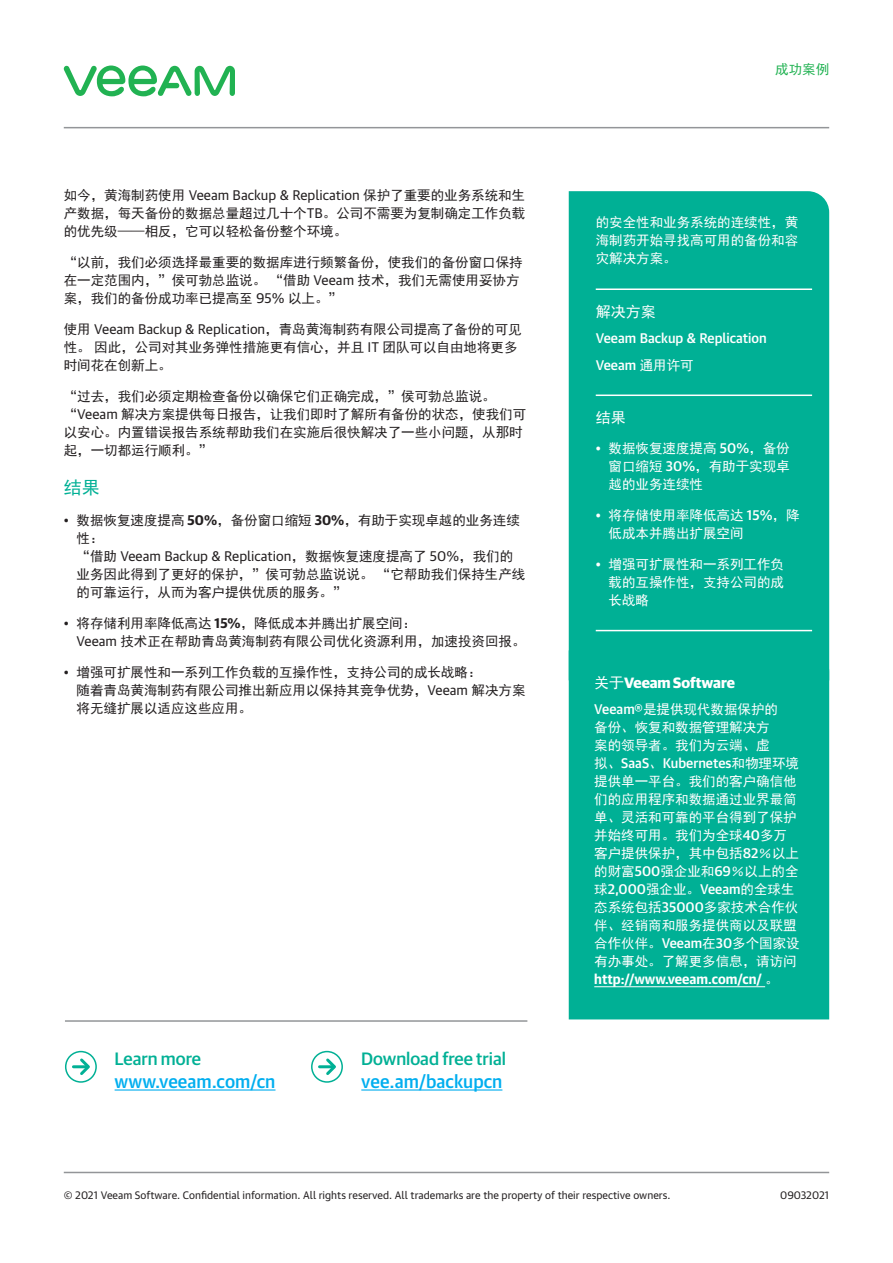
<style>
.page{position:relative;width:893px;height:1263px;background:#fff}
.page>*{position:absolute;margin:0;border:0;box-sizing:border-box;transform-origin:0 0}
.Subtitle_3_level{font:500 18px/22.5px "Guardian Sans Cy";color:#00b095}
.Subtitle_3_level-2{font:500 18px/22.5px "Guardian Text Sans Cy";color:#00aeef}
.Subtitle_3_level-3{font:18px "Sim Hei";color:#00b095}
.Intro_green_White_he{font:700 15px "Guardian Sans Cy";color:#fff}
.Intro_green_White_he-2{font:15px "Sim Hei";color:#fff}
.Basic_body_text{font:13.5px/18px "Sim Hei";color:#231f20}
.Intro_green_White_te{font:13.5px/18px "Sim Hei";color:#fff;text-align:justify}
.Intro_green_White_te-2{font:500 13.5px "Guardian Text Sans Cy";color:#fff}
.t1{font:13.5px "Sim Hei";color:#21b252}
.t2{font:10.5px "Guardian Text Sans Cy";color:#231f20}
.s1{font-family:"Guardian Text Sans Cy"}
.s2{font-family:"Guardian Text Sans Cy";font-weight:700}
.s3{font-family:"Guardian Sans Cy";color:#00b095}
.s4{font-family:"Guardian Text Sans Cy";color:#00aeef}
.s5{font-family:"Sim Hei";font-weight:400}
.s6{font-family:"Guardian Text Sans Cy";font-weight:500}
</style>
<div class="page">
<hr style="left:64px;top:127px;width:765px;height:1px;background:#939598">
<hr style="left:64px;top:1172px;width:765px;height:1px;background:#939598">
<svg style="left:63px;top:65px;width:172px;height:31px"></svg>
<div style="left:569px;top:191px;width:260px;height:459px;background:#00b095"></div>
<hr style="left:596px;top:288px;width:216px;height:2px;background:#fff">
<hr style="left:596px;top:394px;width:216px;height:2px;background:#fff">
<hr style="left:596px;top:630px;width:216px;height:1px;background:#fff">
<div style="left:569px;top:650px;width:260px;height:369px;background:#00b095"></div>
<hr style="left:594px;top:986px;width:171px;height:1px;background:#fff">
<hr style="left:115px;top:1089px;width:160px;height:1px;background:#00aeef">
<hr style="left:361px;top:1089px;width:141px;height:1px;background:#00aeef">
<div style="left:65px;top:1051px;width:32px;height:32px;border:2px solid #00b095;border-radius:50%"></div>
<svg style="left:77px;top:1056px;width:16px;height:22px"></svg>
<hr style="left:73px;top:1065px;width:15px;height:3px;background:#00b095">
<hr style="left:65px;top:1020px;width:462px;height:2px;background:#939598">
<div style="left:311px;top:1051px;width:32px;height:32px;border:2px solid #00b095;border-radius:50%"></div>
<svg style="left:323px;top:1056px;width:16px;height:22px"></svg>
<hr style="left:320px;top:1065px;width:14px;height:3px;background:#00b095">
<p class="Basic_body_text" style="left:64px;top:187px;width:463px;text-align:justify">如今，黄海制药使用 <span class="s1">Veeam Backup &amp; Replication</span> 保护了重要的业务系统和生产数据，每天备份的数据总量超过几十个<span class="s1">TB</span>。公司不需要为复制确定工作负载的优先级——相反，它可以轻松备份整个环境。</p>
<p class="Basic_body_text" style="left:64px;top:253px;width:461px">“以前，我们必须选择最重要的数据库进行频繁备份，使我们的备份窗口保持在一定范围内，”侯可勃总监说。 “借助 <span class="s1">Veeam</span> 技术，我们无需使用妥协方案，我们的备份成功率已提高至 <span class="s1">95%</span> 以上。”</p>
<p class="Basic_body_text" style="left:64px;top:320px;width:459px">使用 <span class="s1">Veeam Backup &amp; Replication</span>，青岛黄海制药有限公司提高了备份的可见性。因此，公司对其业务弹性措施更有信心，并且 <span class="s1">IT</span> 团队可以自由地将更多时间花在创新上。</p>
<p class="Basic_body_text" style="left:64px;top:387px;width:464px">“过去，我们必须定期检查备份以确保它们正确完成，”侯可勃总监说。“<span class="s1">Veeam</span> 解决方案提供每日报告，让我们即时了解所有备份的状态，使我们可以安心。内置错误报告系统帮助我们在实施后很快解决了一些小问题，从那时起，一切都运行顺利。”</p>
<p class="Subtitle_3_level-3" style="left:64px;top:479px;width:37px">结果</p>
<p class="Basic_body_text" style="left:77px;top:511px;width:450px;text-indent:-13px"><span class="s1">•</span> 数据恢复速度提高 <span class="s2">50%</span>，备份窗口缩短 <span class="s2">30%</span>，有助于实现卓越的业务连续性：<br>“借助 <span class="s1">Veeam Backup &amp; Replication</span>，数据恢复速度提高了 <span class="s1">50%</span>，我们的业务因此得到了更好的保护，”侯可勃总监说说。 “它帮助我们保持生产线的可靠运行，从而为客户提供优质的服务。”</p>
<p class="Basic_body_text" style="left:77px;top:614px;width:450px;text-indent:-13px"><span class="s1">•</span> 将存储利用率降低高达 <span class="s2">15%</span>，降低成本并腾出扩展空间：<br><span class="s1">Veeam</span> 技术正在帮助青岛黄海制药有限公司优化资源利用，加速投资回报。</p>
<p class="Basic_body_text" style="left:77px;top:663px;width:450px;text-indent:-13px"><span class="s1">•</span> 增强可扩展性和一系列工作负载的互操作性，支持公司的成长战略：<br>随着青岛黄海制药有限公司推出新应用以保持其竞争优势，<span class="s1">Veeam</span> 解决方案将无缝扩展以适应这些应用。</p>
<p class="Subtitle_3_level-2" style="left:115px;top:1046px;width:162px"><span class="s3">Learn more </span>www.veeam.com/cn</p>
<p class="Subtitle_3_level" style="left:361px;top:1046px;width:146px">Download free trial <span class="s4">vee.am/backupcn</span></p>
<p class="t1" style="left:775px;top:62px;width:55px">成功案例</p>
<p class="Intro_green_White_te" style="left:596px;top:214px;width:204px">的安全性和业务系统的连续性，黄海制药开始寻找高可用的备份和容灾解决方案。</p>
<p class="Intro_green_White_he-2" style="left:596px;top:304px;width:61px">解决方案</p>
<p class="Intro_green_White_te-2" style="left:596px;top:327px;width:173px">Veeam Backup &amp; Replication</p>
<p class="Intro_green_White_te-2" style="left:596px;top:354px;width:99px">Veeam <span class="s5">通用许可</span></p>
<p class="Intro_green_White_he-2" style="left:596px;top:410px;width:31px">结果</p>
<p class="Intro_green_White_te" style="left:608px;top:439px;width:183px;text-indent:-13px"><span class="s6">•</span> 数据恢复速度提高 <span class="s6">50%</span>，备份窗口缩短 <span class="s6">30%</span>，有助于实现卓越的业务连续性</p>
<p class="Intro_green_White_te" style="left:608px;top:506px;width:193px;text-indent:-13px"><span class="s6">•</span> 将存储使用率降低高达 <span class="s6">15%</span>，降低成本并腾出扩展空间</p>
<p class="Intro_green_White_te" style="left:608px;top:555px;width:177px;text-indent:-13px"><span class="s6">•</span> 增强可扩展性和一系列工作负载的互操作性，支持公司的成长战略</p>
<p class="Intro_green_White_he" style="left:594px;top:671px;width:142px"><span class="s5">关于</span>Veeam Software</p>
<p class="Intro_green_White_te" style="left:594px;top:701px;width:207px;text-align:left"><span class="s6">Veeam®</span>是提供现代数据保护的<br>备份、恢复和数据管理解决方<br>案的领导者。我们为云端、虚<br>拟、<span class="s6">SaaS</span>、<span class="s6">Kubernetes</span>和物理环境提供单一平台。我们的客户确信他们的应用程序和数据通过业界最简单、灵活和可靠的平台得到了保护并始终可用。我们为全球<span class="s6">40</span>多万客户提供保护，其中包括<span class="s6">82</span>％以上的财富<span class="s6">500</span>强企业和<span class="s6">69</span>％以上的全球<span class="s6">2,000</span>强企业。<span class="s6">Veeam</span>的全球生态系统包括<span class="s6">35000</span>多家技术合作伙伴、经销商和服务提供商以及联盟合作伙伴。<span class="s6">Veeam</span>在<span class="s6">30</span>多个国家设有办事处。了解更多信息，请访问<span class="s2">http://www.veeam.com/cn/</span> 。</p>
<p class="t2" style="left:64px;top:1186px;width:608px">© 2021 Veeam Software. Confidential information. All rights reserved. All trademarks are the property of their respective owners.</p>
<p class="t2" style="left:780px;top:1186px;width:50px">09032021</p>
</div>
